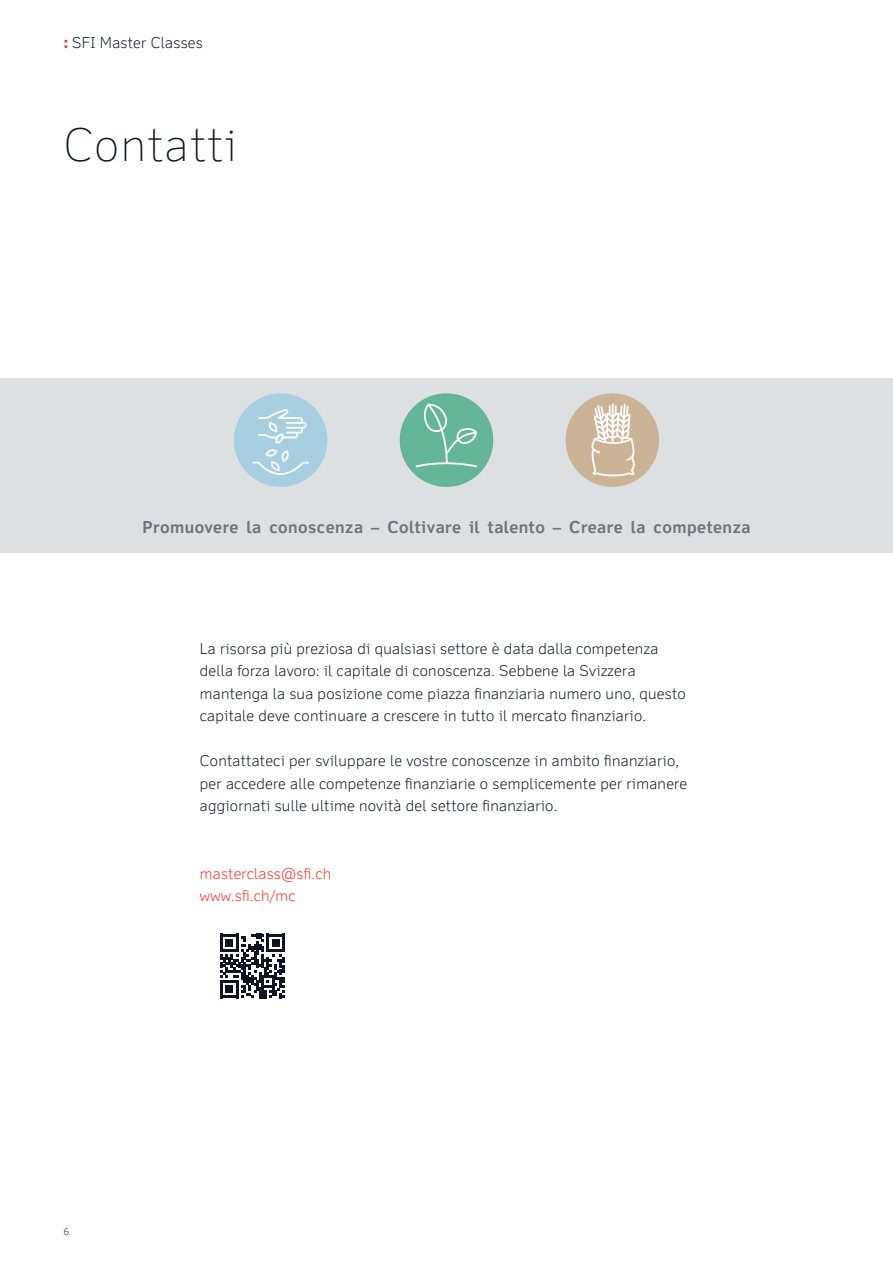
<style>
.page{position:relative;width:893px;height:1263px;background:#fff}
.page>*{position:absolute;margin:0;border:0;box-sizing:border-box;transform-origin:0 0}
.t1{font:100 45px "Felbridge Pro";letter-spacing:.04em;color:#0e1423}
.t2{font:700 16.5px "Felbridge Pro";letter-spacing:.03em;color:#6f757e}
.t3{font:300 15px/22.5px "Felbridge Pro";letter-spacing:.02em;color:#0e1423}
.t4{font:300 15px/22.5px "Felbridge Pro";letter-spacing:.02em;color:#ef3422}
.t5{font:300 9px "Felbridge Pro";color:#0e1423}
.s1{font-family:"New Baskerville Std";font-weight:400;font-size:16.5px;color:#ef3422}
</style>
<div class="page">
<svg style="left:220px;top:934px;width:65px;height:64px"></svg>
<div style="left:0;top:378px;width:893px;height:175px;background:#dde0e3"></div>
<div style="left:234px;top:393px;width:93px;height:94px;background:#a6d0df;border-radius:50%"></div>
<svg style="left:252px;top:409px;width:57px;height:66px"></svg>
<div style="left:400px;top:393px;width:93px;height:94px;background:#65b599;border-radius:50%"></div>
<svg style="left:416px;top:403px;width:61px;height:64px"></svg>
<div style="left:566px;top:393px;width:93px;height:94px;background:#cbb496;border-radius:50%"></div>
<hr style="left:612px;top:403px;width:2px;height:62px;background:#fff">
<svg style="left:591px;top:404px;width:44px;height:73px"></svg>
<p class="t3" style="left:64px;top:32px;width:140px"><span class="s1">:</span> SFI Master Classes</p>
<h1 class="t1" style="left:64px;top:117px;width:174px">Contatti</h1>
<p class="t2" style="left:142px;top:517px;width:610px">Promuovere la conoscenza – Coltivare il talento – Creare la competenza</p>
<p class="t3" style="left:200px;top:637px;width:487px">La risorsa più preziosa di qualsiasi settore è data dalla competenza della forza lavoro: il capitale di conoscenza. Sebbene la Svizzera mantenga la sua posizione come piazza finanziaria numero uno, questo capitale deve continuare a crescere in tutto il mercato finanziario.</p>
<p class="t3" style="left:200px;top:749px;width:489px">Contattateci per sviluppare le vostre conoscenze in ambito finanziario, per accedere alle competenze finanziarie o semplicemente per rimanere aggiornati sulle ultime novità del settore finanziario.</p>
<p class="t5" style="left:64px;top:1226px;width:7px">6</p>
<p class="t4" style="left:200px;top:862px;width:133px">masterclass@sfi.ch www.sfi.ch/mc</p>
</div>
